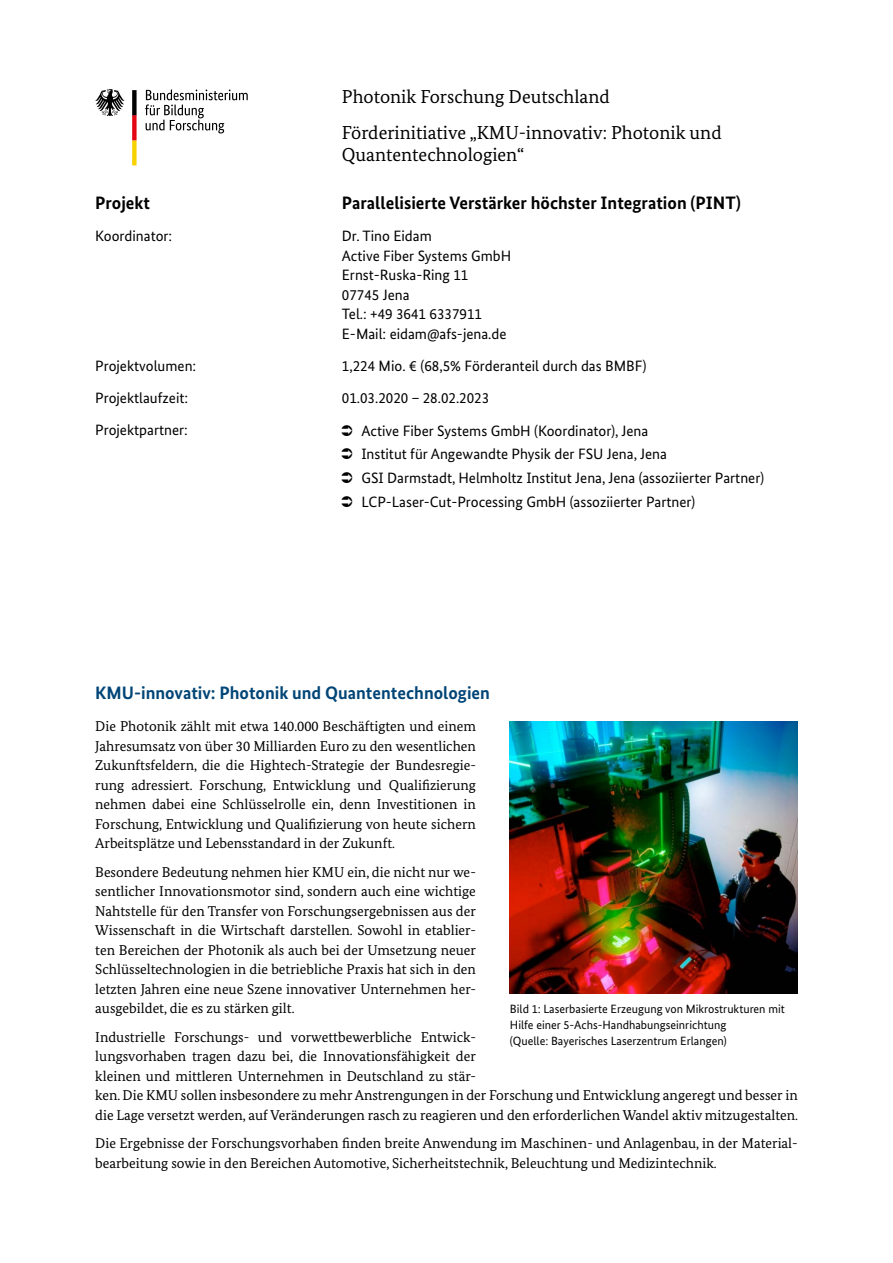
<style>
.page{position:relative;width:893px;height:1263px;background:#fff}
.page>*{position:absolute;margin:0;border:0;box-sizing:border-box;transform-origin:0 0}
.t1{font:18.75px/22.5px "Bundes Serif";color:#000}
.t2{font:700 18px "Bundes Sans";color:#000}
.t3{font:700 18px "Bundes Sans";color:#004577}
.P_Adresse{font:15px "Bundes Sans";color:#000}
.t4{font:14.25px/19.5px "Bundes Serif";color:#000;text-align:justify}
.t5{font:12px/15.8px "Bundes Sans";color:#000}
</style>
<div class="page">
<svg style="left:145px;top:89px;width:103px;height:44px"></svg>
<svg style="left:95px;top:89px;width:30px;height:27px"></svg>
<svg style="left:132px;top:90px;width:5px;height:75px"></svg>
<img style="left:510px;top:722px;width:288px;height:272px">
<h1 class="t1" style="left:342px;top:85px;width:269px">Photonik Forschung Deutschland</h1>
<h1 class="t1" style="left:342px;top:121px;width:381px">Förderinitiative „KMU-innovativ: Photonik und<br>Quantentechnologien“</h1>
<h2 class="t2" style="left:95px;top:192px;width:56px">Projekt</h2>
<h2 class="t2" style="left:342px;top:192px;width:400px">Parallelisierte Verstärker höchster Integration (PINT)</h2>
<p class="P_Adresse" style="left:95px;top:227px;width:79px">Koordinator:</p>
<p class="P_Adresse" style="left:342px;top:227px;width:91px">Dr. Tino Eidam</p>
<p class="P_Adresse" style="left:342px;top:246px;width:171px">Active Fiber Systems GmbH</p>
<p class="P_Adresse" style="left:342px;top:266px;width:128px">Ernst-Ruska-Ring 11</p>
<p class="P_Adresse" style="left:342px;top:285px;width:69px">07745 Jena</p>
<p class="P_Adresse" style="left:342px;top:305px;width:142px">Tel.: +49 3641 6337911</p>
<p class="P_Adresse" style="left:342px;top:324px;width:166px">E-Mail: eidam@afs-jena.de</p>
<p class="P_Adresse" style="left:95px;top:357px;width:103px">Projektvolumen:</p>
<p class="P_Adresse" style="left:342px;top:357px;width:306px">1,224 Mio. € (68,5% Förderanteil durch das BMBF)</p>
<p class="P_Adresse" style="left:95px;top:389px;width:94px">Projektlaufzeit:</p>
<p class="P_Adresse" style="left:342px;top:389px;width:149px">01.03.2020 – 28.02.2023</p>
<p class="P_Adresse" style="left:95px;top:421px;width:94px">Projektpartner:</p>
<p class="P_Adresse" style="left:361px;top:421px;width:288px">Active Fiber Systems GmbH (Koordinator), Jena</p>
<p class="P_Adresse" style="left:361px;top:445px;width:307px">Institut für Angewandte Physik der FSU Jena, Jena</p>
<p class="P_Adresse" style="left:361px;top:469px;width:404px">GSI Darmstadt, Helmholtz Institut Jena, Jena (assoziierter Partner)</p>
<p class="P_Adresse" style="left:361px;top:492px;width:335px">LCP-Laser-Cut-Processing GmbH (assoziierter Partner)</p>
<h3 class="t3" style="left:95px;top:682px;width:396px">KMU-innovativ: Photonik und Quantentechnologien</h3>
<p class="t4" style="left:95px;top:716px;width:382px">Die Photonik zählt mit etwa 140.000 Beschäftigten und einem Jahresumsatz von über 30 Milliarden Euro zu den wesentlichen Zukunftsfeldern, die die Hightech-Strategie der Bundesregie&shy;rung adressiert. Forschung, Entwicklung und Qualifizierung nehmen dabei eine Schlüsselrolle ein, denn Investitionen in Forschung, Entwicklung und Qualifizierung von heute sichern Arbeitsplätze und Lebensstandard in der Zukunft.</p>
<p class="t4" style="left:95px;top:862px;width:382px">Besondere Bedeutung nehmen hier KMU ein, die nicht nur we&shy;sentlicher Innovationsmotor sind, sondern auch eine wichtige Nahtstelle für den Transfer von Forschungsergebnissen aus der Wissenschaft in die Wirtschaft darstellen. Sowohl in etablier&shy;ten Bereichen der Photonik als auch bei der Umsetzung neuer Schlüsseltechnologien in die betriebliche Praxis hat sich in den letzten Jahren eine neue Szene innovativer Unternehmen her&shy;ausgebildet, die es zu stärken gilt.</p>
<p class="t4" style="left:95px;top:1027px;width:704px;text-align:left">Industrielle Forschungs- und vorwettbewerbliche Entwick-<br>lungsvorhaben tragen dazu bei, die Innovationsfähigkeit der<br>kleinen und mittleren Unternehmen in Deutschland zu stär-<br>ken. Die KMU sollen insbesondere zu mehr Anstrengungen in der Forschung und Entwicklung angeregt und besser in die Lage versetzt werden, auf Veränderungen rasch zu reagieren und den erforderlichen Wandel aktiv mitzugestalten.</p>
<p class="t4" style="left:95px;top:1133px;width:704px">Die Ergebnisse der Forschungsvorhaben finden breite Anwendung im Maschinen- und Anlagenbau, in der Material&shy;bearbeitung sowie in den Bereichen Automotive, Sicherheitstechnik, Beleuchtung und Medizintechnik.</p>
<p class="t5" style="left:510px;top:1001px;width:276px">Bild 1: Laserbasierte Erzeugung von Mikrostrukturen mit<br>Hilfe einer 5-Achs-Handhabungseinrichtung<br>(Quelle: Bayerisches Laserzentrum Erlangen)</p>
</div>
